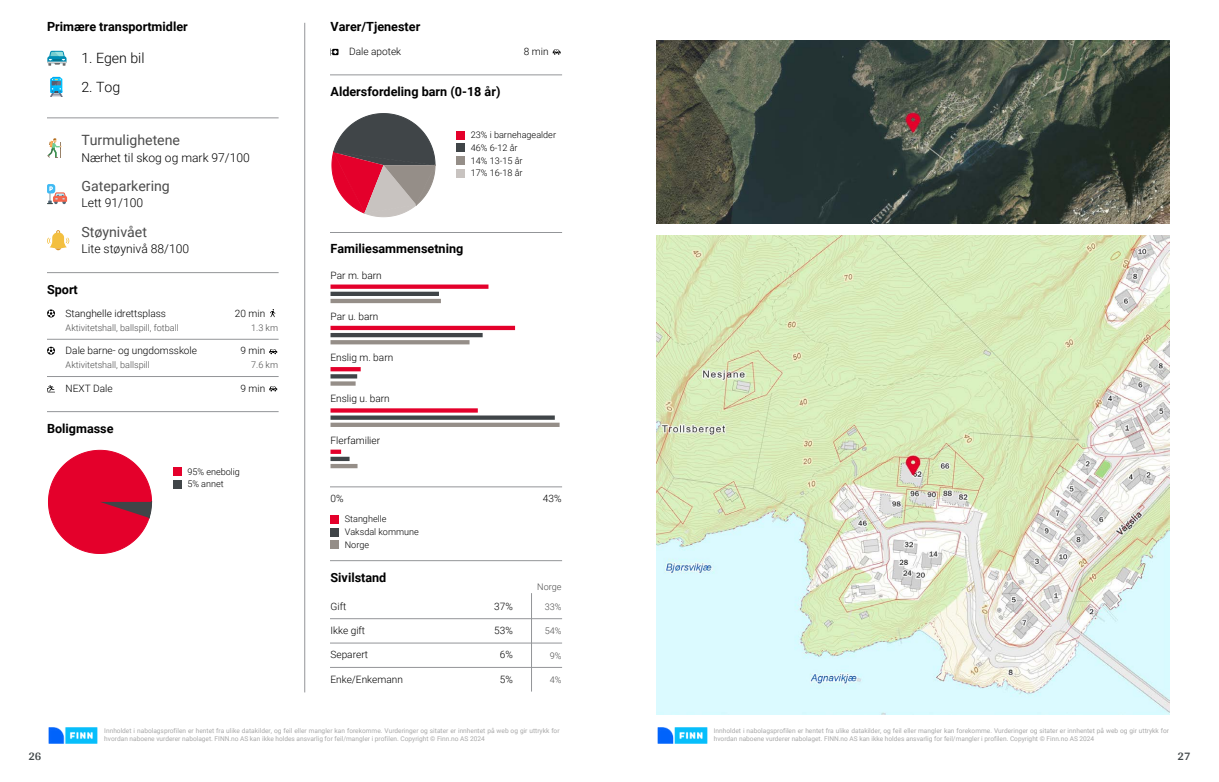
<style>
.page{position:relative;width:1219px;height:782px;background:#fff}
.page>*{position:absolute;margin:0;border:0;box-sizing:border-box;transform-origin:0 0}
.t1{font:14.1px "Roboto";color:#4c4c4c}
.t2{font:300 14.1px "Roboto";color:#000}
.t3{font:700 12.6px "Roboto";color:#000}
.t4{font:300 12.1px "Roboto";color:#000}
.t5{font:700 12px "Arya";color:#414749}
.t6{font:300 10.1px "Roboto";color:#000}
.t7{font:300 9.1px/12.9px "Roboto";color:#000}
.t8{font:300 9.1px "Roboto";color:#4c4c4c}
.t9{font:6.6px/8.6px "Roboto";color:#a8a8a8}
</style>
<div class="page">
<hr style="left:304px;top:23px;width:1px;height:668px;background:#939598">
<svg style="left:47px;top:51px;width:20px;height:15px"></svg>
<svg style="left:50px;top:77px;width:13px;height:20px"></svg>
<hr style="left:47px;top:117px;width:231px;height:1px;background:#939598">
<svg style="left:47px;top:138px;width:15px;height:20px"></svg>
<svg style="left:47px;top:184px;width:20px;height:20px"></svg>
<svg style="left:47px;top:230px;width:22px;height:20px"></svg>
<hr style="left:47px;top:272px;width:231px;height:1px;background:#939598">
<svg style="left:47px;top:309px;width:8px;height:8px"></svg>
<svg style="left:270px;top:309px;width:5px;height:8px"></svg>
<hr style="left:47px;top:339px;width:231px;height:1px;background:#939598">
<svg style="left:47px;top:346px;width:8px;height:8px"></svg>
<svg style="left:269px;top:349px;width:8px;height:5px"></svg>
<hr style="left:47px;top:376px;width:231px;height:1px;background:#939598">
<svg style="left:47px;top:385px;width:8px;height:7px"></svg>
<svg style="left:269px;top:386px;width:8px;height:5px"></svg>
<hr style="left:47px;top:411px;width:231px;height:1px;background:#939598">
<svg style="left:48px;top:449px;width:104px;height:104px"></svg>
<div style="left:173px;top:467px;width:9px;height:9px;background:#e4002b"></div>
<div style="left:173px;top:480px;width:9px;height:9px;background:#404548"></div>
<svg style="left:330px;top:48px;width:8px;height:8px"></svg>
<svg style="left:553px;top:50px;width:8px;height:5px"></svg>
<hr style="left:330px;top:74px;width:232px;height:1px;background:#939598">
<svg style="left:331px;top:113px;width:104px;height:104px"></svg>
<div style="left:456px;top:131px;width:9px;height:8px;background:#e4002b"></div>
<div style="left:456px;top:144px;width:9px;height:8px;background:#404548"></div>
<div style="left:456px;top:156px;width:9px;height:9px;background:#958e88"></div>
<div style="left:456px;top:169px;width:9px;height:9px;background:#c8c3c0"></div>
<hr style="left:330px;top:232px;width:232px;height:1px;background:#939598">
<div style="left:330px;top:284px;width:158px;height:5px;background:#e4002b"></div>
<div style="left:330px;top:291px;width:109px;height:5px;background:#404548"></div>
<hr style="left:330px;top:299px;width:111px;height:4px;background:#958e88">
<div style="left:330px;top:325px;width:185px;height:5px;background:#e4002b"></div>
<hr style="left:330px;top:333px;width:153px;height:4px;background:#404548">
<svg style="left:330px;top:340px;width:140px;height:4px"></svg>
<svg style="left:330px;top:367px;width:31px;height:4px"></svg>
<svg style="left:330px;top:374px;width:27px;height:4px"></svg>
<svg style="left:330px;top:381px;width:26px;height:4px"></svg>
<svg style="left:330px;top:408px;width:148px;height:4px"></svg>
<svg style="left:330px;top:415px;width:225px;height:4px"></svg>
<div style="left:330px;top:422px;width:230px;height:5px;background:#958e88"></div>
<svg style="left:330px;top:449px;width:11px;height:4px"></svg>
<div style="left:330px;top:456px;width:20px;height:5px;background:#404548"></div>
<div style="left:330px;top:463px;width:28px;height:5px;background:#958e88"></div>
<hr style="left:330px;top:486px;width:232px;height:1px;background:#939598">
<div style="left:330px;top:514px;width:9px;height:9px;background:#e4002b"></div>
<div style="left:330px;top:527px;width:9px;height:9px;background:#404548"></div>
<div style="left:330px;top:540px;width:9px;height:9px;background:#958e88"></div>
<hr style="left:330px;top:560px;width:232px;height:1px;background:#939598">
<hr style="left:531px;top:593px;width:1px;height:97px;background:#939598">
<hr style="left:330px;top:618px;width:232px;height:1px;background:#939598">
<hr style="left:330px;top:642px;width:232px;height:1px;background:#939598">
<hr style="left:330px;top:667px;width:232px;height:1px;background:#939598">
<img style="left:48px;top:727px;width:50px;height:16px">
<img style="left:656px;top:40px;width:513px;height:184px">
<img style="left:656px;top:235px;width:513px;height:479px">
<img style="left:657px;top:727px;width:51px;height:16px">
<h2 class="t3" style="left:47px;top:18px;width:142px">Primære transportmidler</h2>
<h1 class="t2" style="left:81px;top:48px;width:65px">1. Egen bil</h1>
<h1 class="t2" style="left:81px;top:77px;width:40px">2. Tog</h1>
<h1 class="t1" style="left:81px;top:130px;width:100px">Turmulighetene</h1>
<h3 class="t4" style="left:81px;top:149px;width:170px">Nærhet til skog og mark 97/100</h3>
<h1 class="t1" style="left:81px;top:176px;width:90px">Gateparkering</h1>
<h3 class="t4" style="left:81px;top:195px;width:63px">Lett 91/100</h3>
<h1 class="t1" style="left:81px;top:222px;width:67px">Støynivået</h1>
<h3 class="t4" style="left:81px;top:240px;width:109px">Lite støynivå 88/100</h3>
<h2 class="t3" style="left:47px;top:280px;width:32px">Sport</h2>
<h3 class="t6" style="left:66px;top:306px;width:102px">Stanghelle idrettsplass</h3>
<h3 class="t6" style="left:235px;top:306px;width:32px">20 min</h3>
<h3 class="t8" style="left:66px;top:321px;width:115px">Aktivitetshall, ballspill, fotball</h3>
<h3 class="t8" style="left:251px;top:321px;width:28px">1.3 km</h3>
<h3 class="t6" style="left:66px;top:343px;width:133px">Dale barne- og ungdomsskole</h3>
<h3 class="t6" style="left:240px;top:343px;width:26px">9 min</h3>
<h3 class="t8" style="left:66px;top:358px;width:86px">Aktivitetshall, ballspill</h3>
<h3 class="t8" style="left:251px;top:358px;width:28px">7.6 km</h3>
<h3 class="t6" style="left:66px;top:381px;width:49px">NEXT Dale</h3>
<h3 class="t6" style="left:240px;top:381px;width:26px">9 min</h3>
<h2 class="t3" style="left:47px;top:419px;width:68px">Boligmasse</h2>
<h3 class="t7" style="left:187px;top:464px;width:54px">95% enebolig<br>5% annet</h3>
<h2 class="t3" style="left:330px;top:18px;width:91px">Varer/Tjenester</h2>
<h3 class="t6" style="left:349px;top:44px;width:54px">Dale apotek</h3>
<h3 class="t6" style="left:524px;top:44px;width:26px">8 min</h3>
<h2 class="t3" style="left:330px;top:82px;width:171px">Aldersfordeling barn (0-18 år)</h2>
<h3 class="t7" style="left:471px;top:128px;width:87px">23% i barnehagealder<br>46% 6-12 år<br>14% 13-15 år<br>17% 16-18 år</h3>
<h2 class="t3" style="left:330px;top:240px;width:134px">Familiesammensetning</h2>
<h3 class="t6" style="left:330px;top:268px;width:53px">Par m. barn</h3>
<h3 class="t6" style="left:330px;top:309px;width:49px">Par u. barn</h3>
<h3 class="t6" style="left:330px;top:350px;width:64px">Enslig m. barn</h3>
<h3 class="t6" style="left:330px;top:391px;width:61px">Enslig u. barn</h3>
<h3 class="t6" style="left:330px;top:433px;width:51px">Flerfamilier</h3>
<h3 class="t6" style="left:330px;top:491px;width:15px">0%</h3>
<h3 class="t6" style="left:543px;top:491px;width:20px">43%</h3>
<h3 class="t7" style="left:345px;top:511px;width:76px">Stanghelle<br>Vaksdal kommune<br>Norge</h3>
<h2 class="t3" style="left:330px;top:568px;width:57px">Sivilstand</h2>
<h3 class="t8" style="left:537px;top:580px;width:26px">Norge</h3>
<h3 class="t6" style="left:330px;top:598px;width:17px">Gift</h3>
<h3 class="t6" style="left:494px;top:598px;width:20px">37%</h3>
<h3 class="t8" style="left:545px;top:600px;width:18px">33%</h3>
<h3 class="t6" style="left:330px;top:623px;width:36px">Ikke gift</h3>
<h3 class="t6" style="left:494px;top:623px;width:20px">53%</h3>
<h3 class="t8" style="left:545px;top:624px;width:18px">54%</h3>
<h3 class="t6" style="left:330px;top:647px;width:39px">Separert</h3>
<h3 class="t6" style="left:500px;top:647px;width:15px">6%</h3>
<h3 class="t8" style="left:550px;top:648px;width:13px">9%</h3>
<h3 class="t6" style="left:330px;top:671px;width:74px">Enke/Enkemann</h3>
<h3 class="t6" style="left:500px;top:671px;width:15px">5%</h3>
<h3 class="t8" style="left:550px;top:673px;width:13px">4%</h3>
<h3 class="t5" style="left:28px;top:749px;width:15px">26</h3>
<p class="t9" style="left:104px;top:725px;width:457px">Innholdet i nabolagsprofilen er hentet fra ulike datakilder, og feil eller mangler kan forekomme. Vurderinger og sitater er innhentet på web og gir uttrykk for hvordan naboene vurderer nabolaget. FINN.no AS kan ikke holdes ansvarlig for feil/mangler i profilen. Copyright © Finn.no AS 2024</p>
<p class="t9" style="left:714px;top:725px;width:457px">Innholdet i nabolagsprofilen er hentet fra ulike datakilder, og feil eller mangler kan forekomme. Vurderinger og sitater er innhentet på web og gir uttrykk for hvordan naboene vurderer nabolaget. FINN.no AS kan ikke holdes ansvarlig for feil/mangler i profilen. Copyright © Finn.no AS 2024</p>
<h3 class="t5" style="left:1177px;top:749px;width:15px">27</h3>
</div>
